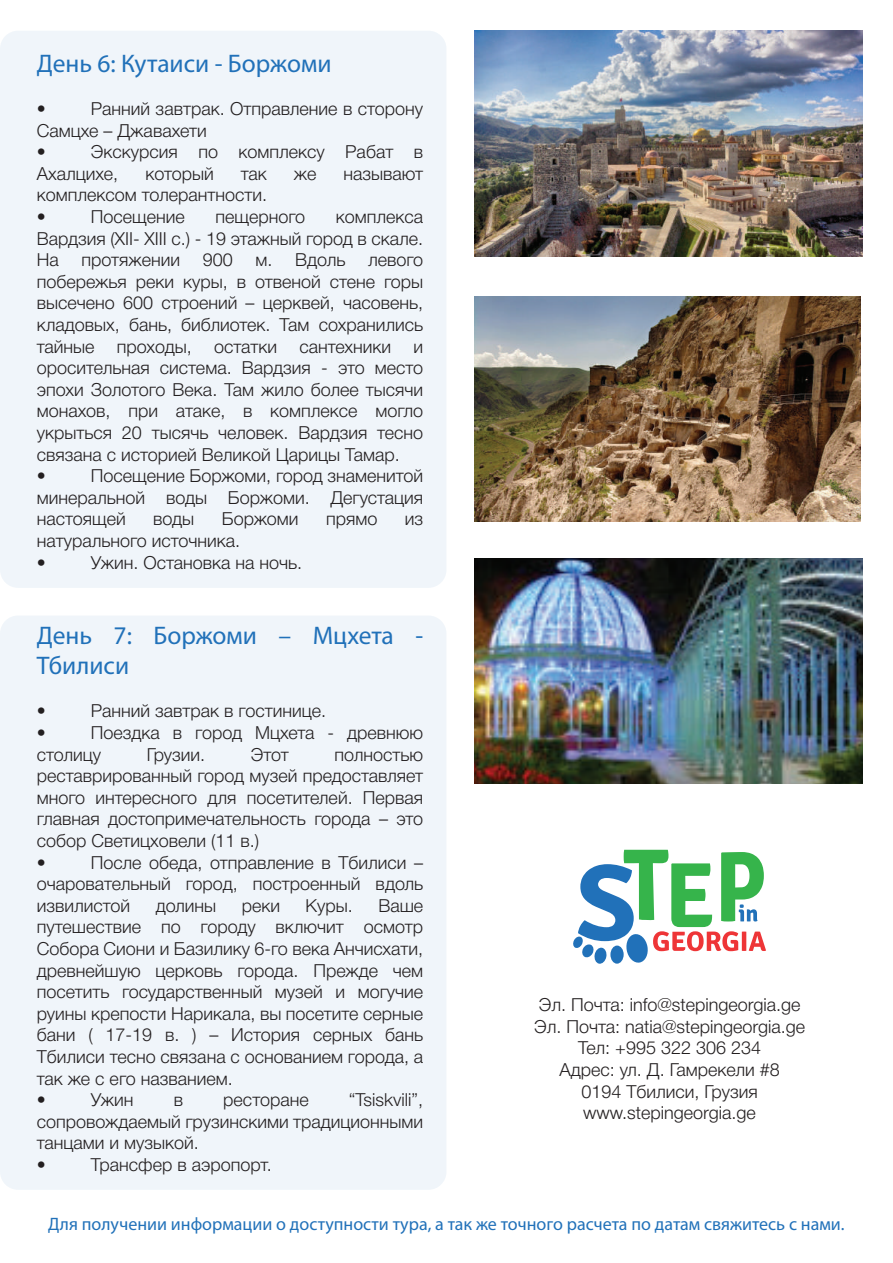
<style>
.page{position:relative;width:893px;height:1263px;background:#fff}
.page>*{position:absolute;margin:0;border:0;box-sizing:border-box;transform-origin:0 0}
.t1{font:25.5px/30.6px "Myriad Pro";color:#2171b9}
.t2{font:300 18px/21.6px "Helvetica Neue Cyr";color:#231f20}
.t3{font:18px "Myriad Pro";color:#2171b9}
</style>
<div class="page">
<svg style="left:573px;top:850px;width:193px;height:114px"></svg>
<div style="left:0;top:31px;width:446px;height:557px;background:#f0f5fa;border-radius:18px"></div>
<div style="left:0;top:615px;width:446px;height:575px;background:#f0f5fa;border-radius:18px"></div>
<img style="left:474px;top:31px;width:388px;height:225px">
<img style="left:474px;top:296px;width:386px;height:226px">
<img style="left:474px;top:558px;width:388px;height:226px">
<h1 class="t1" style="left:37px;top:48px;width:296px">День 6: Кутаиси - Боржоми</h1>
<p class="t2" style="left:37px;top:98px;width:10px">•</p>
<p class="t2" style="left:37px;top:98px;width:388px;text-indent:54px">Ранний завтрак. Отправление в сторону<br>Самцхе – Джавахети<br>•</p>
<p class="t2" style="left:37px;top:141px;width:388px;text-indent:54px">Экскурсия по комплексу Рабат в<br>Ахалцихе,</p>
<p class="t2" style="left:145px;top:163px;width:70px">который</p>
<p class="t2" style="left:241px;top:163px;width:28px">так</p>
<p class="t2" style="left:294px;top:163px;width:24px">же</p>
<p class="t2" style="left:343px;top:163px;width:81px">называют</p>
<p class="t2" style="left:37px;top:184px;width:232px">комплексом толерантности. •</p>
<p class="t2" style="left:91px;top:206px;width:95px">Посещение</p>
<p class="t2" style="left:215px;top:206px;width:91px">пещерного</p>
<p class="t2" style="left:37px;top:206px;width:388px;text-align:justify;text-indent:299px">комплекса Вардзия (XII- XIII c.) - 19 этажный город в скале.<br>На</p>
<p class="t2" style="left:82px;top:249px;width:100px">протяжении</p>
<p class="t2" style="left:203px;top:249px;width:32px">900</p>
<p class="t2" style="left:255px;top:249px;width:91px">м. Вдоль</p>
<p class="t2" style="left:37px;top:249px;width:388px;text-indent:331px">левого побережья реки куры, в отвеной стене горы высечено 600 строений – церквей, часовень, кладовых, бань, библиотек. Там сохранились тайные проходы, остатки сантехники и оросительная система. Вардзия - это место эпохи Золотого Века. Там жило более тысячи монахов, при атаке, в комплексе могло укрыться 20 тысячь человек. Вардзия тесно связана с историей Великой Царицы Тамар.<br>•</p>
<p class="t2" style="left:37px;top:465px;width:388px;text-align:justify;text-indent:54px">Посещение Боржоми, город знаменитой минеральной воды Боржоми. Дегустация настоящей</p>
<p class="t2" style="left:153px;top:508px;width:43px">воды</p>
<p class="t2" style="left:222px;top:508px;width:78px">Боржоми</p>
<p class="t2" style="left:326px;top:508px;width:53px">прямо</p>
<p class="t2" style="left:405px;top:508px;width:20px">из</p>
<p class="t2" style="left:37px;top:530px;width:205px">натурального источника. •</p>
<p class="t2" style="left:91px;top:552px;width:213px">Ужин. Остановка на ночь.</p>
<h1 class="t1" style="left:37px;top:619px;width:388px">День 7: Боржоми – Мцхета -<br>Тбилиси</h1>
<p class="t2" style="left:37px;top:700px;width:10px">•</p>
<p class="t2" style="left:91px;top:700px;width:237px">Ранний завтрак в гостинице.</p>
<p class="t2" style="left:37px;top:722px;width:10px">•</p>
<p class="t2" style="left:37px;top:722px;width:388px;text-indent:54px">Поездка в город Мцхета - древнюю столицу</p>
<p class="t2" style="left:147px;top:744px;width:60px">Грузии.</p>
<p class="t2" style="left:251px;top:744px;width:40px">Этот</p>
<p class="t2" style="left:37px;top:744px;width:388px;text-indent:298px">полностью реставрированный город музей предоставляет много интересного для посетителей. Первая главная достопримечательность города – это собор Светицховели (11 в.)<br>•</p>
<p class="t2" style="left:37px;top:852px;width:388px;text-align:justify;text-indent:54px">После обеда, отправление в Тбилиси – очаровательный город, построенный вдоль извилистой</p>
<p class="t2" style="left:37px;top:895px;width:388px;text-indent:341px">Ваше путешествие по городу включит осмотр<br>Собора Сиони и Базилику 6-го века Анчисхати, древнейшую церковь города. Прежде чем посетить государственный музей и могучие руины крепости Нарикала, вы посетите серные бани ( 17-19 в. ) – История серных бань<br>Тбилиси тесно связана с основанием города, а так же с его названием.<br>•</p>
<p class="t2" style="left:156px;top:895px;width:62px">долины</p>
<p class="t2" style="left:242px;top:895px;width:40px">реки</p>
<p class="t2" style="left:306px;top:895px;width:49px">Куры.</p>
<p class="t2" style="left:37px;top:1089px;width:388px;text-indent:312px">“Tsiskvili”, сопровождаемый грузинскими традиционными танцами и музыкой.<br>•</p>
<p class="t2" style="left:91px;top:1089px;width:44px">Ужин</p>
<p class="t2" style="left:174px;top:1089px;width:11px">в</p>
<p class="t2" style="left:223px;top:1089px;width:87px">ресторане</p>
<p class="t2" style="left:91px;top:1154px;width:182px">Трансфер в аэропорт.</p>
<p class="t2" style="left:534px;top:994px;width:273px;text-align:center">Эл. Почта: info@stepingeorgia.ge<br>Эл. Почта: natia@stepingeorgia.ge<br>Тел: +995 322 306 234<br>Адрес: ул. Д. Гамрекели #8<br>0194 Тбилиси, Грузия www.stepingeorgia.ge</p>
<p class="t3" style="left:48px;top:1213px;width:798px">Для получении информации о доступности тура, а так же точного расчета по датам свяжитесь с нами.</p>
</div>
